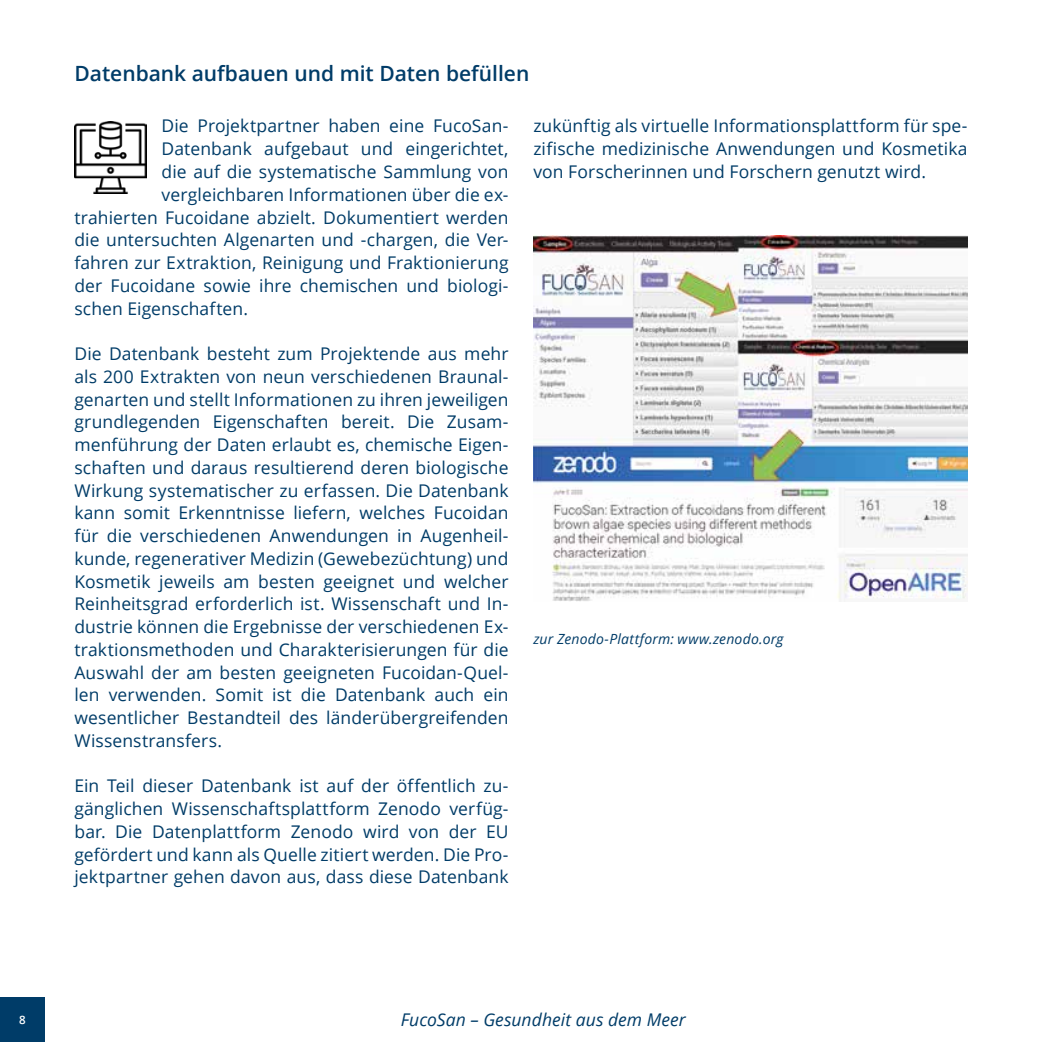
<style>
.page{position:relative;width:1042px;height:1042px;background:#fff}
.page>*{position:absolute;margin:0;border:0;box-sizing:border-box;transform-origin:0 0}
.t1{font:600 21px "Open Sans";color:#003c68}
.t2{font:17.5px/22.8px "Open Sans";letter-spacing:.005em;color:#003c68;text-align:justify}
.t3{font:italic 17.5px "Open Sans";letter-spacing:.005em;color:#003c68}
.t4{font:italic 14px "Open Sans";letter-spacing:.015em;color:#003c68}
.t5{font:600 11.55px "Open Sans";color:#fff}
</style>
<div class="page">
<div style="left:0;top:997px;width:45px;height:45px;background:#003c68"></div>
<img style="left:74px;top:122px;width:73px;height:72px">
<img style="left:533px;top:235px;width:434px;height:367px">
<p class="t1" style="left:74px;top:59px;width:456px">Datenbank aufbauen und mit Daten befüllen</p>
<p class="t2" style="left:162px;top:114px;width:348px">Die Projektpartner haben eine FucoSan-</p>
<p class="t2" style="left:162px;top:137px;width:348px">Datenbank aufgebaut und eingerichtet,</p>
<p class="t2" style="left:162px;top:160px;width:348px">die auf die systematische Sammlung von</p>
<p class="t2" style="left:162px;top:183px;width:348px">vergleichbaren Informationen über die ex-</p>
<p class="t2" style="left:74px;top:205px;width:436px">trahierten Fucoidane abzielt. Dokumentiert werden</p>
<p class="t2" style="left:74px;top:228px;width:436px">die untersuchten Algenarten und -chargen, die Ver-</p>
<p class="t2" style="left:74px;top:251px;width:436px">fahren zur Extraktion, Reinigung und Fraktionierung</p>
<p class="t2" style="left:74px;top:274px;width:436px">der Fucoidane sowie ihre chemischen und biologi-</p>
<p class="t2" style="left:74px;top:296px;width:175px">schen Eigenschaften.</p>
<p class="t2" style="left:74px;top:342px;width:436px">Die Datenbank besteht zum Projektende aus mehr als 200 Extrakten von neun verschiedenen Braunal&shy;genarten und stellt Informationen zu ihren jeweiligen grundlegenden Eigenschaften bereit. Die Zusam&shy;menführung der Daten erlaubt es, chemische Eigen&shy;schaften und daraus resultierend deren biologische Wirkung systematischer zu erfassen. Die Datenbank kann somit Erkenntnisse liefern, welches Fucoidan für die verschiedenen Anwendungen in Augenheil&shy;kunde, regenerativer Medizin (Gewebezüchtung) und Kosmetik jeweils am besten geeignet und welcher Reinheitsgrad erforderlich ist. Wissenschaft und In&shy;dustrie können die Ergebnisse der verschiedenen Ex&shy;traktionsmethoden und Charakterisierungen für die Auswahl der am besten geeigneten Fucoidan-Quel&shy;len verwenden. Somit ist die Datenbank auch ein wesentlicher Bestandteil des länderübergreifenden Wissenstransfers.</p>
<p class="t2" style="left:74px;top:774px;width:436px">Ein Teil dieser Datenbank ist auf der öffentlich zu&shy;gänglichen Wissenschaftsplattform Zenodo verfüg&shy;bar. Die Datenplattform Zenodo wird von der EU gefördert und kann als Quelle zitiert werden. Die Pro&shy;jektpartner gehen davon aus, dass diese Datenbank</p>
<p class="t2" style="left:533px;top:114px;width:436px">zukünftig als virtuelle Informationsplattform für spe&shy;zifische medizinische Anwendungen und Kosmetika von Forscherinnen und Forschern genutzt wird.</p>
<p class="t4" style="left:533px;top:629px;width:252px">zur Zenodo-Plattform: www.zenodo.org</p>
<p class="t5" style="left:19px;top:1012px;width:8px">8</p>
<p class="t3" style="left:401px;top:1008px;width:286px">FucoSan – Gesundheit aus dem Meer</p>
</div>
